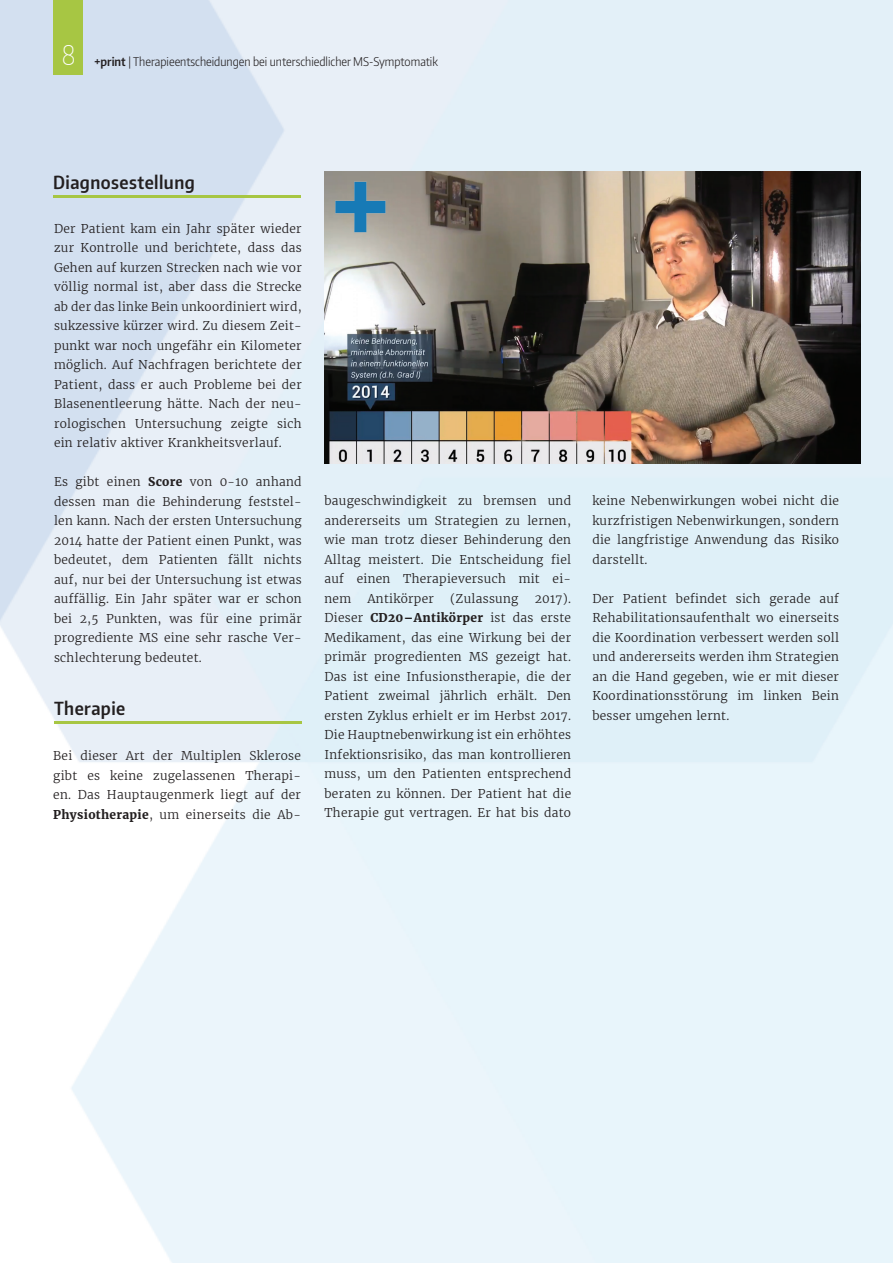
<style>
.page{position:relative;width:893px;height:1263px;background:#fff}
.page>*{position:absolute;margin:0;border:0;box-sizing:border-box;transform-origin:0 0}
.t1{font:100 27px "Encode Sans Condensed";color:#fff}
.t2{font:600 18px "Encode Sans Condensed";letter-spacing:.025em;color:#231f20}
.t3{font:300 12px/19.5px "Merriweather";letter-spacing:.025em;color:#231f20;text-align:justify}
.t4{font:300 12px "Encode Sans Condensed";color:#231f20}
.s1{font-weight:600}
.s2{font-weight:700}
</style>
<div class="page">
<img style="left:0;top:0;width:893px;height:1263px">
<div style="left:53px;top:0;width:30px;height:74px;background:#a7c643"></div>
<img style="left:324px;top:171px;width:536px;height:292px">
<svg style="left:335px;top:182px;width:51px;height:50px"></svg>
<hr style="left:54px;top:722px;width:248px;height:2px;background:#a7c643">
<hr style="left:53px;top:195px;width:248px;height:3px;background:#a7c643">
<h1 class="t1" style="left:62px;top:37px;width:15px">8</h1>
<p class="t4" style="left:95px;top:54px;width:345px"><span class="s1">+print</span> | Therapieentscheidungen bei unterschiedlicher MS-Symptomatik</p>
<h2 class="t2" style="left:53px;top:170px;width:143px">Diagnosestellung</h2>
<p class="t3" style="left:54px;top:219px;width:249px">Der Patient kam ein Jahr später wieder zur Kontrolle und berichtete, dass das Gehen auf kurzen Strecken nach wie vor völlig normal ist, aber dass die Strecke ab der das linke Bein unkoordiniert wird, sukzessive kürzer wird. Zu diesem Zeit&shy;punkt war noch ungefähr ein Kilometer möglich. Auf Nachfragen berichtete der Patient, dass er auch Probleme bei der Blasenentleerung hätte. Nach der neu&shy;rologischen Untersuchung zeigte sich ein relativ aktiver Krankheitsverlauf.</p>
<p class="t3" style="left:54px;top:472px;width:249px">Es gibt einen <span class="s2">Score</span> von 0-10 anhand dessen man die Behinderung feststel&shy;len kann. Nach der ersten Untersuchung 2014 hatte der Patient einen Punkt, was bedeutet, dem Patienten fällt nichts auf, nur bei der Untersuchung ist etwas auffällig. Ein Jahr später war er schon bei 2,5 Punkten, was für eine primär progrediente MS eine sehr rasche Ver&shy;schlechterung bedeutet.</p>
<h2 class="t2" style="left:54px;top:696px;width:73px">Therapie</h2>
<p class="t3" style="left:53px;top:746px;width:249px">Bei dieser Art der Multiplen Sklerose gibt es keine zugelassenen Therapi&shy;en. Das Hauptaugenmerk liegt auf der <span class="s2">Physiotherapie</span>, um einerseits die Ab-</p>
<p class="t3" style="left:324px;top:491px;width:248px">baugeschwindigkeit zu bremsen und andererseits um Strategien zu lernen, wie man trotz dieser Behinderung den Alltag meistert. Die Entscheidung fiel auf einen Therapieversuch mit ei&shy;nem</p>
<p class="t3" style="left:324px;top:589px;width:248px;text-indent:210px">2017).<br>Dieser <span class="s2">CD20–Antikörper</span> ist das erste Medikament, das eine Wirkung bei der primär progredienten MS gezeigt hat.<br>Das ist eine Infusionstherapie, die der Patient zweimal jährlich erhält. Den ersten Zyklus erhielt er im Herbst 2017.<br>Die Hauptnebenwirkung ist ein erhöhtes Infektionsrisiko, das man kontrollieren muss, um den Patienten entsprechend beraten zu können. Der Patient hat die Therapie gut vertragen. Er hat bis dato</p>
<p class="t3" style="left:367px;top:589px;width:68px">Antikörper</p>
<p class="t3" style="left:450px;top:589px;width:70px">(Zulassung</p>
<p class="t3" style="left:592px;top:491px;width:248px">keine Nebenwirkungen wobei nicht die kurzfristigen Nebenwirkungen, sondern die langfristige Anwendung das Risiko darstellt.</p>
<p class="t3" style="left:592px;top:589px;width:248px">Der Patient befindet sich gerade auf Rehabilitationsaufenthalt wo einerseits die Koordination verbessert werden soll und andererseits werden ihm Strategien an die Hand gegeben, wie er mit dieser Koordinationsstörung im linken Bein besser umgehen lernt.</p>
</div>
